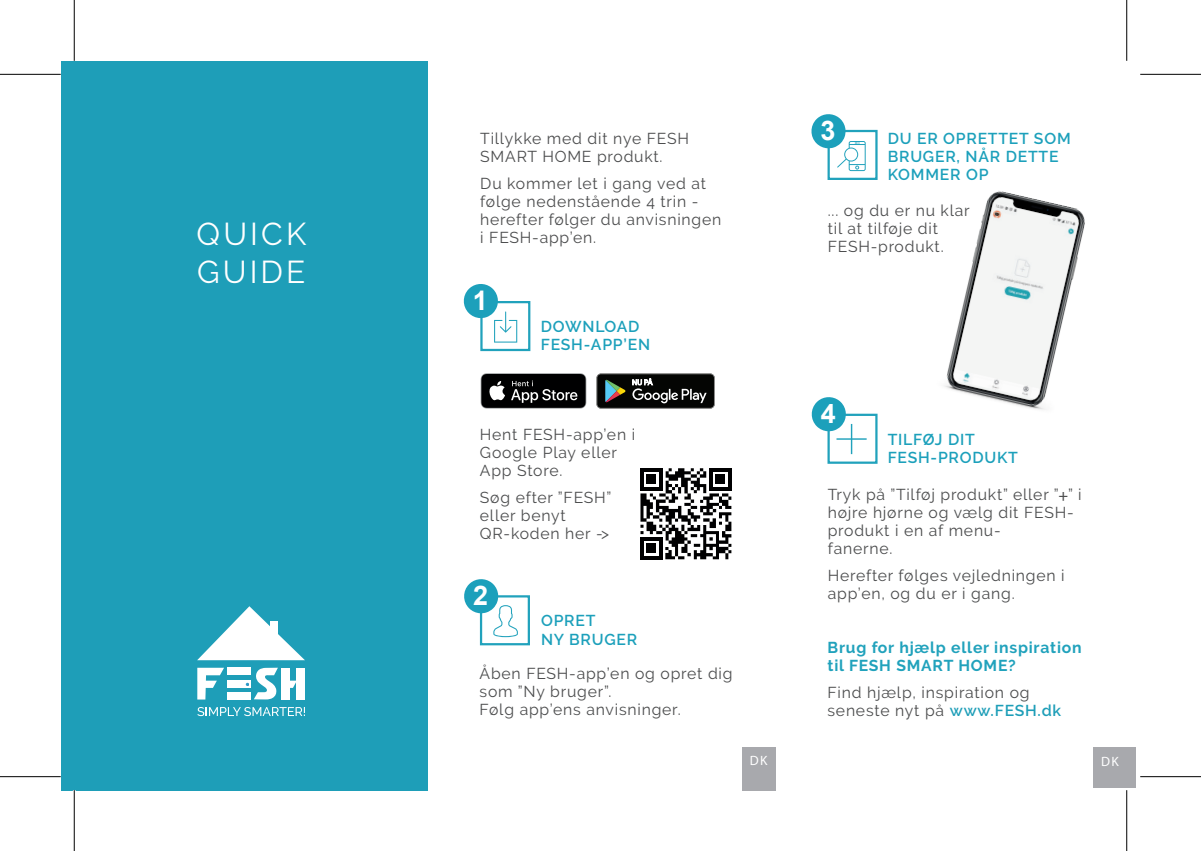
<style>
.page{position:relative;width:1201px;height:851px;background:#fff}
.page>*{position:absolute;margin:0;border:0;box-sizing:border-box;transform-origin:0 0}
.t1{font:31.5px/37.8px "Raleway";letter-spacing:.1em;color:#fff}
.t2{font:700 27px "Arial";color:#fff}
.t3{font:300 27px "Raleway";color:#4b4c4d}
.t4{font:15.75px/18px "Raleway";letter-spacing:.05em;color:#4b4c4d}
.t5{font:600 15.75px/18px "Raleway";letter-spacing:.05em;color:#1ca0bb}
.t6{font:700 15.75px/18px "Raleway";letter-spacing:.05em;color:#21a2bc}
.t7{font:13.5px "Myriad Pro";color:#fff}
.s1{font-weight:600;color:#1e9eb8}
</style>
<div class="page">
<div style="left:62px;top:61px;width:366px;height:729px;background:#1e9eb8"></div>
<div style="left:742px;top:746px;width:33px;height:44px;background:#a8a9ad"></div>
<div style="left:1093px;top:747px;width:43px;height:40px;background:#a8a9ad"></div>
<div style="left:480px;top:301px;width:50px;height:50px;border:2px solid #21a2bc"></div>
<div style="left:480px;top:595px;width:50px;height:50px;border:2px solid #21a2bc"></div>
<div style="left:827px;top:130px;width:50px;height:50px;border:2px solid #21a2bc"></div>
<div style="left:827px;top:413px;width:50px;height:50px;border:2px solid #21a2bc"></div>
<svg style="left:596px;top:373px;width:119px;height:35px;background:#2e302e"></svg>
<svg style="left:481px;top:373px;width:105px;height:35px;background:#2a2a2b"></svg>
<svg style="left:197px;top:707px;width:108px;height:8px"></svg>
<svg style="left:197px;top:667px;width:27px;height:32px"></svg>
<div style="left:227px;top:667px;width:24px;height:8px;background:#fff"></div>
<div style="left:227px;top:680px;width:24px;height:7px;background:#fff"></div>
<div style="left:227px;top:691px;width:24px;height:8px;background:#fff"></div>
<svg style="left:289px;top:680px;width:8px;height:7px"></svg>
<div style="left:281px;top:667px;width:8px;height:32px;background:#fff"></div>
<div style="left:297px;top:667px;width:8px;height:32px;background:#fff"></div>
<svg style="left:197px;top:606px;width:108px;height:54px"></svg>
<div style="left:270px;top:621px;width:8px;height:23px;background:#fff"></div>
<svg style="left:246px;top:667px;width:32px;height:32px"></svg>
<svg style="left:463px;top:284px;width:54px;height:58px"></svg>
<svg style="left:464px;top:579px;width:54px;height:57px"></svg>
<svg style="left:811px;top:397px;width:56px;height:57px"></svg>
<svg style="left:811px;top:114px;width:55px;height:57px"></svg>
<svg style="left:640px;top:468px;width:91px;height:91px"></svg>
<img style="left:944px;top:191px;width:141px;height:219px">
<hr style="left:73px;top:789px;width:3px;height:61px;background:#fff">
<hr style="left:0;top:74px;width:61px;height:1px;background:#000">
<hr style="left:1140px;top:74px;width:61px;height:1px;background:#000">
<hr style="left:0;top:775px;width:61px;height:1px;background:#000">
<hr style="left:1140px;top:775px;width:61px;height:1px;background:#000">
<hr style="left:74px;top:0;width:1px;height:61px;background:#000">
<hr style="left:74px;top:789px;width:1px;height:61px;background:#000">
<hr style="left:1126px;top:0;width:1px;height:61px;background:#000">
<hr style="left:1126px;top:789px;width:1px;height:61px;background:#000">
<h1 class="t1" style="left:197px;top:215px;width:111px">QUICK<br>GUIDE</h1>
<p class="t4" style="left:480px;top:129px;width:210px">Tillykke med dit nye FESH<br>SMART HOME produkt.</p>
<p class="t4" style="left:480px;top:174px;width:243px">Du kommer let i gang ved at følge nedenstående 4 trin - herefter følger du anvisningen i FESH-app’en.</p>
<h2 class="t2" style="left:473px;top:282px;width:17px">1</h2>
<p class="t5" style="left:541px;top:317px;width:111px">DOWNLOAD<br>FESH-APP’EN</p>
<h2 class="t2" style="left:820px;top:113px;width:17px">3</h2>
<p class="t5" style="left:888px;top:129px;width:184px">DU ER OPRETTET SOM<br>BRUGER, NÅR DETTE<br>KOMMER OP</p>
<p class="t4" style="left:828px;top:201px;width:143px">... og du er nu klar til at tilføje dit<br>FESH-produkt.</p>
<h2 class="t2" style="left:821px;top:395px;width:17px">4</h2>
<p class="t4" style="left:480px;top:425px;width:157px">Hent FESH-app’en i<br>Google Play eller<br>App Store.</p>
<p class="t4" style="left:480px;top:488px;width:133px">Søg efter ”FESH” eller benyt<br>QR-koden her -&gt;</p>
<p class="t4" style="left:828px;top:485px;width:255px">Tryk på ”Tilføj produkt” eller ” ” i højre hjørne og vælg dit FESH&shy;produkt i en af menu-<br>fanerne.</p>
<p class="t4" style="left:828px;top:566px;width:238px">Herefter følges vejledningen i app’en, og du er i gang.</p>
<p class="t5" style="left:888px;top:430px;width:132px">TILFØJ DIT<br>FESH-PRODUKT</p>
<h2 class="t3" style="left:1058px;top:480px;width:13px">+</h2>
<h2 class="t2" style="left:473px;top:577px;width:17px">2</h2>
<p class="t5" style="left:541px;top:610px;width:98px;line-height:18.9px">OPRET<br>NY BRUGER</p>
<p class="t4" style="left:480px;top:664px;width:254px">Åben FESH-app’en og opret dig som ”Ny bruger”.<br>Følg app’ens anvisninger.</p>
<p class="t6" style="left:827px;top:637px;width:256px">Brug for hjælp eller inspiration til FESH SMART HOME?</p>
<p class="t4" style="left:827px;top:682px;width:235px">Find hjælp, inspiration og seneste nyt på <span class="s1">www.FESH.dk</span></p>
<p class="t7" style="left:750px;top:752px;width:19px">DK</p>
<p class="t7" style="left:1101px;top:752px;width:19px">DK</p>
</div>
